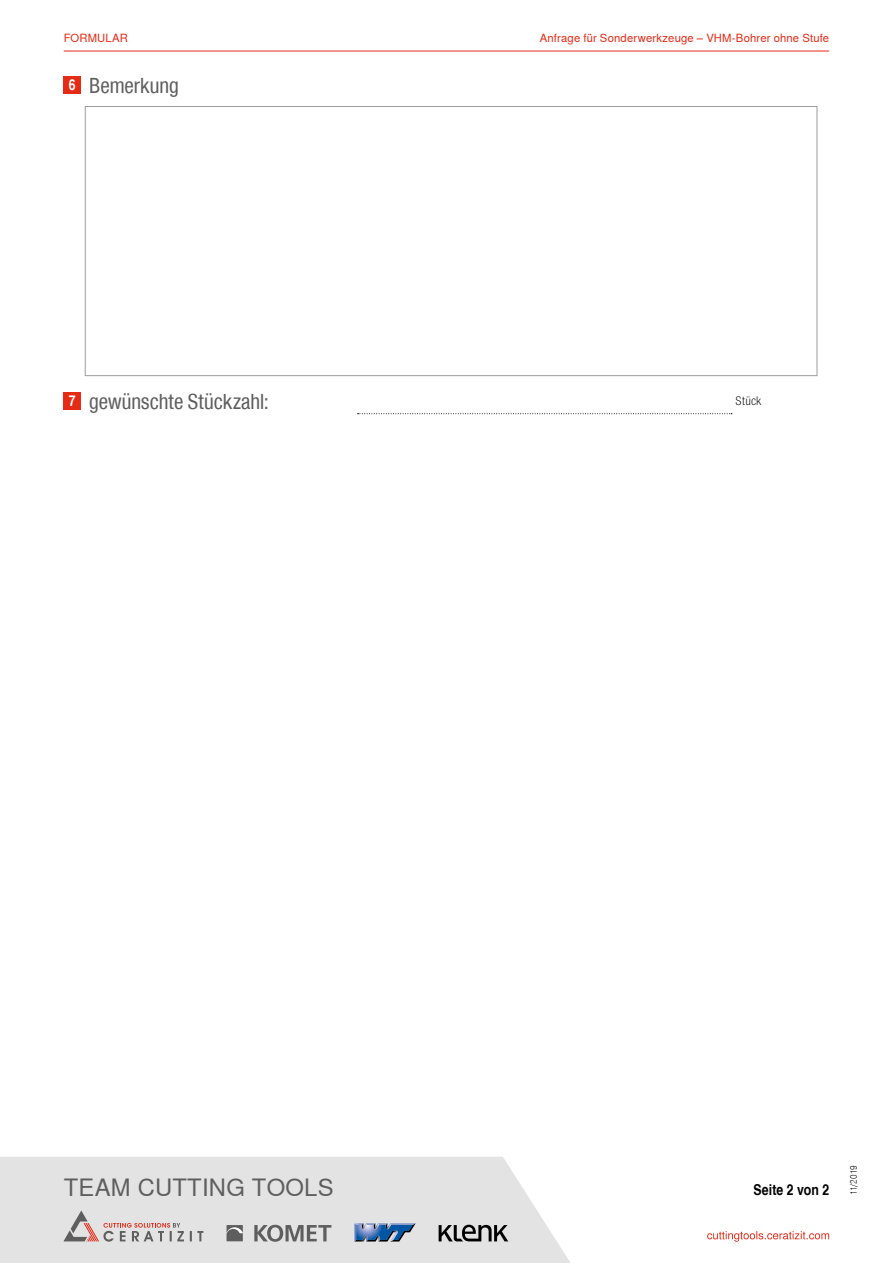
<style>
.page{position:relative;width:893px;height:1263px;background:#fff}
.page>*{position:absolute;margin:0;border:0;box-sizing:border-box;transform-origin:0 0}
.t1{font:23.85px "Nimbus Sans WNT Global";letter-spacing:.01em;color:#5f5e5e}
.t2{font:21px "Nimbus Sans WNT Global Cond";color:#5f5e5e}
.t3{font:700 15px "Nimbus Sans WNT Global Cond";letter-spacing:.01em;color:#000}
.t4{font:300 12px "Nimbus Sans WNT Cond";letter-spacing:.015em;color:#000}
.t5{font:11.25px "Nimbus Sans WNT Global";letter-spacing:.015em;color:#e52713}
.t6{font:300 9px "Nimbus Sans WNT Global Cond";letter-spacing:-.01em;color:#000}
.s1{font-weight:700;font-size:15px;color:#fff}
</style>
<div class="page">
<hr style="left:64px;top:51px;width:765px;height:1px;background:#e52713">
<svg style="left:0;top:1157px;width:570px;height:106px;background:#e4e4e4"></svg>
<svg style="left:63px;top:1210px;width:140px;height:31px;background:#d2c8c8"></svg>
<svg style="left:254px;top:1225px;width:77px;height:17px"></svg>
<svg style="left:226px;top:1225px;width:17px;height:16px"></svg>
<svg style="left:439px;top:1225px;width:69px;height:16px"></svg>
<svg style="left:354px;top:1223px;width:62px;height:18px"></svg>
<svg style="left:707px;top:1231px;width:122px;height:11px"></svg>
<div style="left:64px;top:77px;width:17px;height:17px;background:#e52b16"></div>
<svg style="left:358px;top:413px;width:374px;height:1px"></svg>
<div style="left:64px;top:392px;width:17px;height:17px;background:#e52b16"></div>
<div style="left:85px;top:106px;width:732px;height:270px;border:1px solid #9d9d9c"></div>
<p class="t5" style="left:64px;top:32px;width:66px">FORMULAR</p>
<p class="t5" style="left:540px;top:32px;width:291px">Anfrage für Sonderwerkzeuge – VHM-Bohrer ohne Stufe</p>
<h2 class="t2" style="left:69px;top:73px;width:111px"><span class="s1">6</span> Bemerkung</h2>
<h2 class="t2" style="left:69px;top:389px;width:201px"><span class="s1">7</span> gewünschte Stückzahl:</h2>
<p class="t4" style="left:736px;top:394px;width:27px">Stück</p>
<h1 class="t1" style="left:64px;top:1173px;width:271px">TEAM CUTTING TOOLS</h1>
<h3 class="t3" style="left:753px;top:1181px;width:77px">Seite 2 von 2</h3>
<p class="t6" style="left:848px;top:1195px;width:32px;rotate:-90deg">11/2019</p>
</div>
